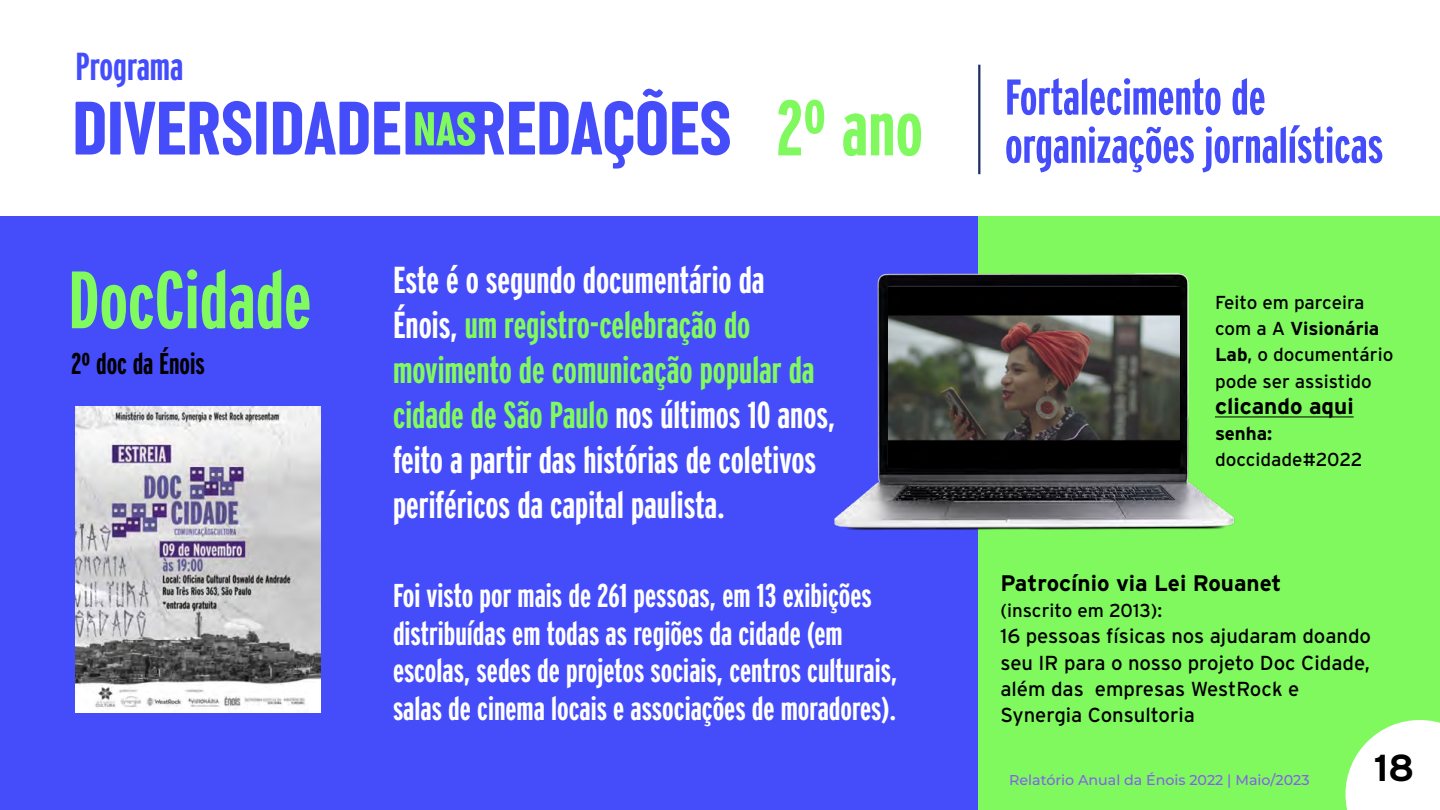
<style>
.page{position:relative;width:1440px;height:810px;background:#fff}
.page>*{position:absolute;margin:0;border:0;box-sizing:border-box;transform-origin:0 0}
.t1{font:700 81.07px "Interstate Compressed";color:#80fa5e}
.t2{font:700 50.1px/48.2px "Interstate Compressed";color:#454dfa}
.t3{font:700 39px "Interstate Compressed";color:#444dfb}
.t4{font:700 37.5px/45px "Interstate Compressed";color:#fff}
.t5{font:700 37.5px "Interstate";color:#000}
.t6{font:700 33px/37.5px "Interstate Compressed";color:#fff}
.t7{font:700 30px "Interstate Compressed";color:#000}
.t8{font:700 22.5px "Interstate";color:#000}
.t9{font:20.25px/26.2px "Interstate";color:#000}
.t10{font:18.75px/26.2px "Interstate";color:#000}
.t11{font:700 18.75px "Interstate";color:#000}
.t12{font:500 14.25px "Montserrat";color:#8263e3}
.s1{font-size:78.22px;color:#80f95f}
.s2{color:#80fa5e}
.s3{font-weight:700}
</style>
<div class="page">
<div style="left:0;top:216px;width:979px;height:594px;background:#454dfa"></div>
<div style="left:978px;top:216px;width:462px;height:594px;background:#80f95f"></div>
<svg style="left:1346px;top:720px;width:94px;height:90px;background:#ecfee8"></svg>
<hr style="left:978px;top:65px;width:2px;height:109px;background:#1c2e66">
<svg style="left:76px;top:101px;width:191px;height:54px"></svg>
<svg style="left:273px;top:102px;width:127px;height:53px"></svg>
<svg style="left:406px;top:89px;width:324px;height:80px"></svg>
<img style="left:76px;top:407px;width:244px;height:306px">
<hr style="left:1215px;top:417px;width:139px;height:1px;background:#000">
<img style="left:834px;top:272px;width:416px;height:258px">
<div style="left:888px;top:287px;width:291px;height:181px;background:#000"></div>
<img style="left:888px;top:315px;width:291px;height:126px">
<p class="t3" style="left:76px;top:45px;width:109px">Programa</p>
<h1 class="t1" style="left:68px;top:255px;width:245px">DocCidade</h1>
<p class="t7" style="left:71px;top:347px;width:135px">2º doc da Énois</p>
<h2 class="t2" style="left:776px;top:73px;width:609px;text-indent:229px">Fortalecimento de<br><span class="s1">2º ano</span> organizações jornalísticas</h2>
<p class="t4" style="left:393px;top:258px;width:444px">Este é o segundo documentário da Énois, <span class="s2">um registro-celebração do movimento de comunicação popular da cidade de São Paulo</span> nos últimos 10 anos, feito a partir das histórias de coletivos periféricos da capital paulista.</p>
<p class="t6" style="left:393px;top:577px;width:506px">Foi visto por mais de 261 pessoas, em 13 exibições distribuídas em todas as regiões da cidade (em escolas, sedes de projetos sociais, centros culturais, salas de cinema locais e associações de moradores).</p>
<p class="t10" style="left:1215px;top:289px;width:180px">Feito em parceira com a A <span class="s3">Visionária<br>Lab</span>, o documentário pode ser assistido</p>
<p class="t8" style="left:1215px;top:393px;width:140px">clicando aqui</p>
<p class="t11" style="left:1215px;top:423px;width:59px">senha:</p>
<p class="t10" style="left:1215px;top:447px;width:149px">doccidade#2022</p>
<p class="t8" style="left:1000px;top:571px;width:283px">Patrocínio via Lei Rouanet</p>
<p class="t10" style="left:1000px;top:597px;width:163px">(inscrito em 2013):</p>
<p class="t9" style="left:1000px;top:623px;width:372px">16 pessoas físicas nos ajudaram doando seu IR para o nosso projeto Doc Cidade, além das empresas WestRock e<br>Synergia Consultoria</p>
<p class="t12" style="left:1009px;top:770px;width:302px">Relatório Anual da Énois 2022 | Maio/2023</p>
<p class="t5" style="left:1374px;top:747px;width:42px">18</p>
</div>
